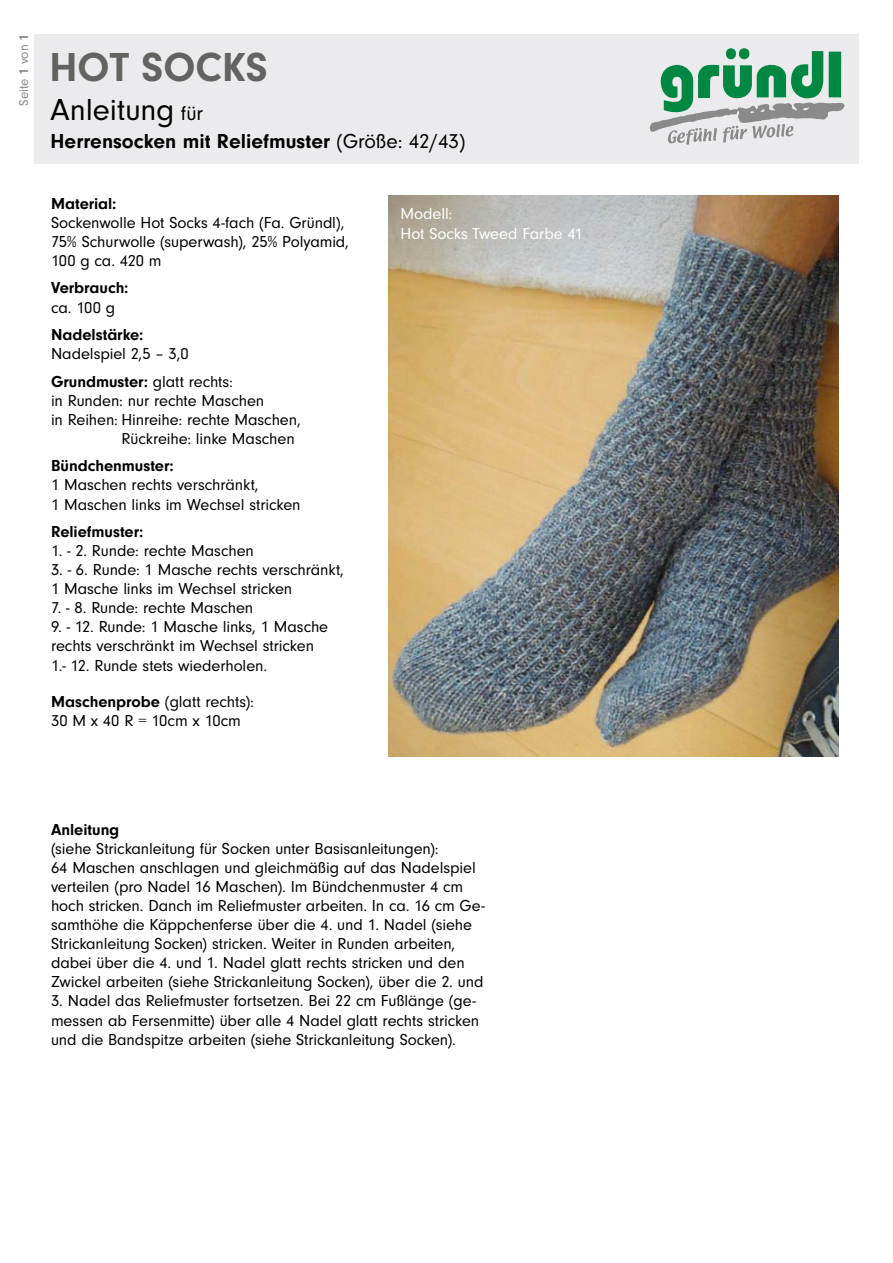
<style>
.page{position:relative;width:893px;height:1263px;background:#fff}
.page>*{position:absolute;margin:0;border:0;box-sizing:border-box;transform-origin:0 0}
.t1{font:700 42px "Neuzeit Grotesk T";color:#636361}
.t2{font:31.5px "Neuzeit Grotesk T";color:#000}
.t3{font:700 21px "Neuzeit Grotesk T";color:#000}
.t4{font:16.5px/19px "Neuzeit Grotesk T";letter-spacing:-.005em;color:#000}
.t5{font:700 16.5px "Neuzeit Grotesk T";letter-spacing:-.005em;color:#000}
.t6{font:16.5px/19.8px "Neuzeit Grotesk T";letter-spacing:-.005em;color:#fff}
.t7{font:13.5px "Neuzeit Grotesk T";letter-spacing:-.01em;color:#8a8a8a}
.s1{font-weight:700}
.s2{font-size:21px}
.s3{font-weight:400}
</style>
<div class="page">
<img style="left:388px;top:196px;width:450px;height:561px">
<div style="left:34px;top:34px;width:825px;height:130px;background:#ebebed"></div>
<svg style="left:649px;top:48px;width:196px;height:97px"></svg>
<p class="t7" style="left:16px;top:106px;width:73px;rotate:-90deg">Seite <span class="s1">1</span> von <span class="s1">1</span></p>
<h1 class="t1" style="left:50px;top:44px;width:220px">HOT SOCKS</h1>
<h2 class="t2" style="left:51px;top:92px;width:154px">Anleitung <span class="s2">für</span></h2>
<p class="t3" style="left:51px;top:130px;width:416px">Herrensocken mit Reliefmuster <span class="s3">(Größe: 42/43)</span></p>
<p class="t5" style="left:51px;top:194px;width:67px">Material:</p>
<p class="t4" style="left:51px;top:213px;width:300px">Sockenwolle Hot Socks 4-fach (Fa. Gründl),<br>75% Schurwolle (superwash), 25% Polyamid,<br>100 g ca. 420 m</p>
<p class="t5" style="left:51px;top:279px;width:79px">Verbrauch:</p>
<p class="t4" style="left:51px;top:298px;width:66px">ca. 100 g</p>
<p class="t5" style="left:51px;top:325px;width:94px">Nadelstärke:</p>
<p class="t4" style="left:51px;top:340px;width:183px;line-height:27.6px">Nadelspiel 2,5 – 3,0<br><span class="s1">Grundmuster:</span> glatt rechts:</p>
<p class="t4" style="left:51px;top:391px;width:215px">in Runden: nur rechte Maschen</p>
<p class="t4" style="left:51px;top:410px;width:251px">in Reihen: Hinreihe: rechte Maschen,</p>
<p class="t4" style="left:122px;top:429px;width:175px">Rückreihe: linke Maschen</p>
<p class="t5" style="left:51px;top:457px;width:124px">Bündchenmuster:</p>
<p class="t4" style="left:51px;top:476px;width:251px">1 Maschen rechts verschränkt,<br>1 Maschen links im Wechsel stricken</p>
<p class="t5" style="left:51px;top:522px;width:94px">Reliefmuster:</p>
<p class="t4" style="left:51px;top:541px;width:204px">1. - 2. Runde: rechte Maschen</p>
<p class="t4" style="left:51px;top:560px;width:295px">3. - 6. Runde: 1 Masche rechts verschränkt,<br>1 Masche links im Wechsel stricken</p>
<p class="t4" style="left:51px;top:599px;width:204px">7. - 8. Runde: rechte Maschen</p>
<p class="t4" style="left:51px;top:618px;width:279px">9. - 12. Runde: 1 Masche links, 1 Masche rechts verschränkt im Wechsel stricken<br>1.- 12. Runde stets wiederholen.</p>
<p class="t4" style="left:51px;top:692px;width:204px"><span class="s1">Maschenprobe</span> (glatt rechts):<br>30 M x 40 R = 10cm x 10cm</p>
<p class="t6" style="left:401px;top:204px;width:184px">Modell:<br>Hot Socks Tweed Farbe 41</p>
<p class="t5" style="left:51px;top:820px;width:70px">Anleitung</p>
<p class="t4" style="left:51px;top:839px;width:435px">(siehe Strickanleitung für Socken unter Basisanleitungen):<br>64 Maschen anschlagen und gleichmäßig auf das Nadelspiel verteilen (pro Nadel 16 Maschen). Im Bündchenmuster 4 cm hoch stricken. Danch im Reliefmuster arbeiten. In ca. 16 cm Ge&shy;samthöhe die Käppchenferse über die 4. und 1. Nadel (siehe Strickanleitung Socken) stricken. Weiter in Runden arbeiten, dabei über die 4. und 1. Nadel glatt rechts stricken und den Zwickel arbeiten (siehe Strickanleitung Socken), über die 2. und</p>
<p class="t4" style="left:51px;top:992px;width:430px">3. Nadel das Reliefmuster fortsetzen. Bei 22 cm Fußlänge (ge&shy;messen ab Fersenmitte) über alle 4 Nadel glatt rechts stricken und die Bandspitze arbeiten (siehe Strickanleitung Socken).</p>
</div>
